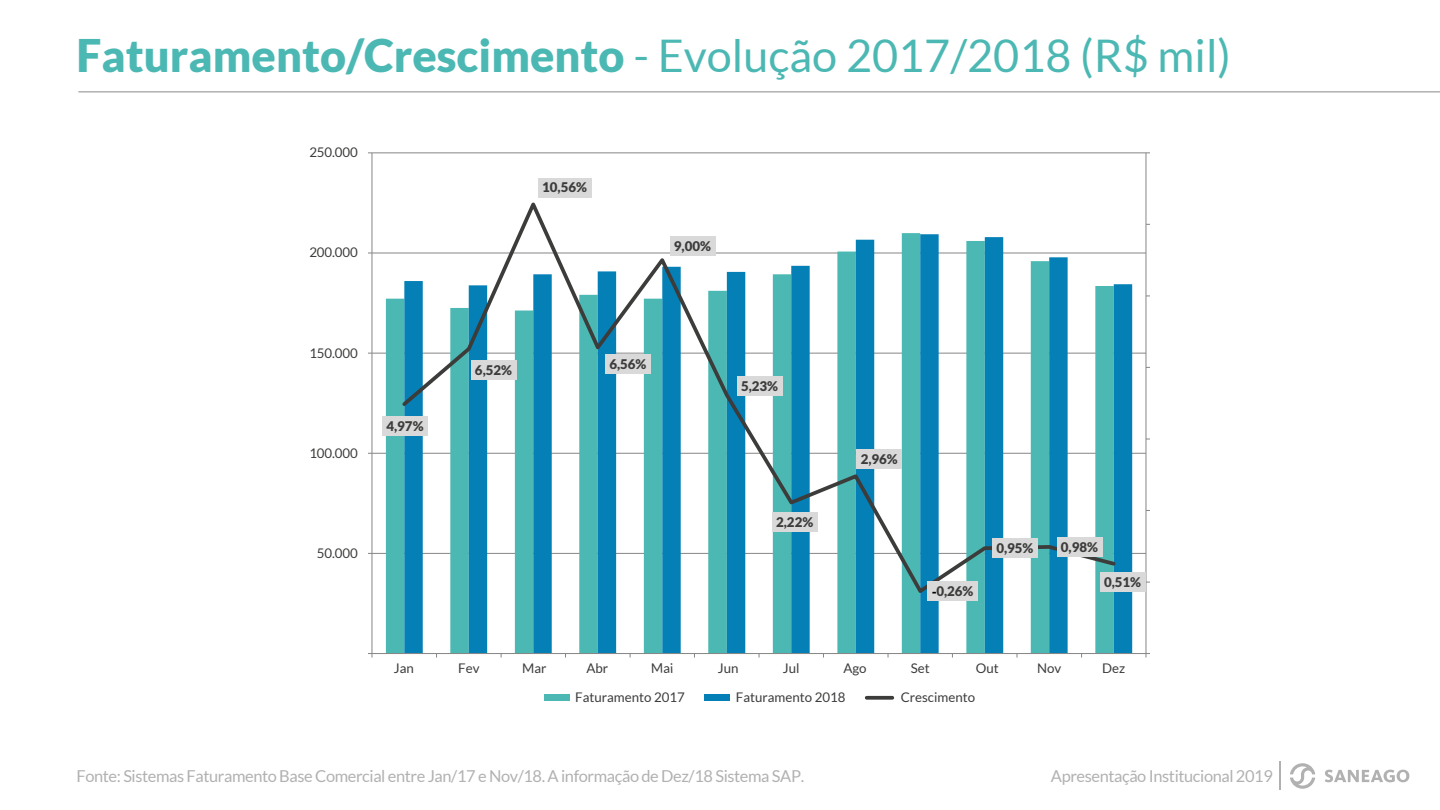
<style>
.page{position:relative;width:1440px;height:810px;background:#fff}
.page>*{position:absolute;margin:0;border:0;box-sizing:border-box;transform-origin:0 0}
.t1{font:45px "Lato";color:#4cb8b3}
.t2{font:16.42px "Lato";letter-spacing:-.025em;color:#b1b1b1}
.t3{font:13.27px "Lato";color:#3c3c3b}
.t4{font:900 13.27px "Lato";color:#3c3c3b}
.s1{font-weight:900}
.s2{font-family:"Arial";font-weight:700;color:#000}
</style>
<div class="page">
<svg style="left:1325px;top:770px;width:84px;height:12px"></svg>
<svg style="left:1290px;top:763px;width:25px;height:26px"></svg>
<hr style="left:1279px;top:762px;width:2px;height:28px;background:#b1b1b1">
<hr style="left:78px;top:91px;width:1362px;height:2px;background:#b1b1b1">
<hr style="left:372px;top:553px;width:774px;height:1px;background:#868686">
<hr style="left:372px;top:453px;width:774px;height:1px;background:#868686">
<hr style="left:372px;top:353px;width:774px;height:1px;background:#868686">
<hr style="left:372px;top:253px;width:774px;height:1px;background:#868686">
<hr style="left:372px;top:152px;width:774px;height:1px;background:#868686">
<svg style="left:404px;top:252px;width:728px;height:401px"></svg>
<hr style="left:1145px;top:153px;width:1px;height:501px;background:#868686">
<hr style="left:371px;top:153px;width:1px;height:501px;background:#868686">
<hr style="left:372px;top:653px;width:774px;height:1px;background:#868686">
<svg style="left:1145px;top:653px;width:5px;height:5px"></svg>
<svg style="left:399px;top:195px;width:719px;height:401px"></svg>
<div style="left:382px;top:416px;width:46px;height:19px;background:#d9d9d9"></div>
<div style="left:471px;top:361px;width:46px;height:19px;background:#d9d9d9"></div>
<div style="left:538px;top:178px;width:53px;height:19px;background:#d9d9d9"></div>
<div style="left:605px;top:355px;width:46px;height:19px;background:#d9d9d9"></div>
<div style="left:670px;top:237px;width:45px;height:19px;background:#d9d9d9"></div>
<div style="left:737px;top:376px;width:46px;height:20px;background:#d9d9d9"></div>
<div style="left:772px;top:513px;width:46px;height:19px;background:#d9d9d9"></div>
<div style="left:856px;top:450px;width:46px;height:19px;background:#d9d9d9"></div>
<div style="left:928px;top:582px;width:50px;height:19px;background:#d9d9d9"></div>
<div style="left:992px;top:538px;width:46px;height:20px;background:#d9d9d9"></div>
<div style="left:1057px;top:537px;width:45px;height:20px;background:#d9d9d9"></div>
<div style="left:1100px;top:572px;width:46px;height:20px;background:#d9d9d9"></div>
<div style="left:544px;top:694px;width:26px;height:6px;background:#4cb8b3"></div>
<div style="left:705px;top:694px;width:25px;height:6px;background:#0580b7"></div>
<svg style="left:867px;top:696px;width:25px;height:4px"></svg>
<h1 class="t1" style="left:77px;top:31px;width:1156px"><span class="s1">Faturamento/Crescimento</span> - Evolução 2017/2018 (R$ mil)</h1>
<p class="t3" style="left:309px;top:145px;width:50px">250.000</p>
<p class="t3" style="left:309px;top:245px;width:50px">200.000</p>
<p class="t4" style="left:542px;top:180px;width:46px">10,56%</p>
<p class="t4" style="left:674px;top:239px;width:39px">9,00%</p>
<p class="t3" style="left:309px;top:345px;width:50px">150.000</p>
<p class="t3" style="left:309px;top:446px;width:50px">100.000</p>
<p class="t3" style="left:317px;top:546px;width:42px">50.000</p>
<p class="t4" style="left:386px;top:418px;width:39px">4,97%</p>
<p class="t4" style="left:475px;top:363px;width:39px">6,52%</p>
<p class="t4" style="left:609px;top:357px;width:39px">6,56%</p>
<p class="t4" style="left:741px;top:378px;width:39px">5,23%</p>
<p class="t4" style="left:776px;top:515px;width:39px">2,22%</p>
<p class="t4" style="left:861px;top:452px;width:39px">2,96%</p>
<p class="t4" style="left:932px;top:584px;width:43px"><span class="s2">-</span>0,26%</p>
<p class="t4" style="left:996px;top:540px;width:39px">0,95%</p>
<p class="t4" style="left:1061px;top:539px;width:39px">0,98%</p>
<p class="t4" style="left:1104px;top:574px;width:39px">0,51%</p>
<p class="t3" style="left:394px;top:661px;width:22px">Jan</p>
<p class="t3" style="left:458px;top:661px;width:23px">Fev</p>
<p class="t3" style="left:522px;top:661px;width:26px">Mar</p>
<p class="t3" style="left:587px;top:661px;width:23px">Abr</p>
<p class="t3" style="left:718px;top:661px;width:22px">Jun</p>
<p class="t3" style="left:783px;top:661px;width:18px">Jul</p>
<p class="t3" style="left:843px;top:661px;width:25px">Ago</p>
<p class="t3" style="left:911px;top:661px;width:20px">Set</p>
<p class="t3" style="left:976px;top:661px;width:25px">Out</p>
<p class="t3" style="left:1037px;top:661px;width:26px">Nov</p>
<p class="t3" style="left:1102px;top:661px;width:25px">Dez</p>
<p class="t3" style="left:575px;top:690px;width:111px">Faturamento 2017</p>
<p class="t3" style="left:736px;top:690px;width:111px">Faturamento 2018</p>
<p class="t3" style="left:901px;top:690px;width:76px">Crescimento</p>
<p class="t2" style="left:77px;top:766px;width:729px">Fonte: Sistemas Faturamento Base Comercial entre Jan/17 e Nov/18. A informação de Dez/18 Sistema SAP.</p>
<p class="t2" style="left:1051px;top:766px;width:223px">Apresentação Institucional 2019</p>
</div>
